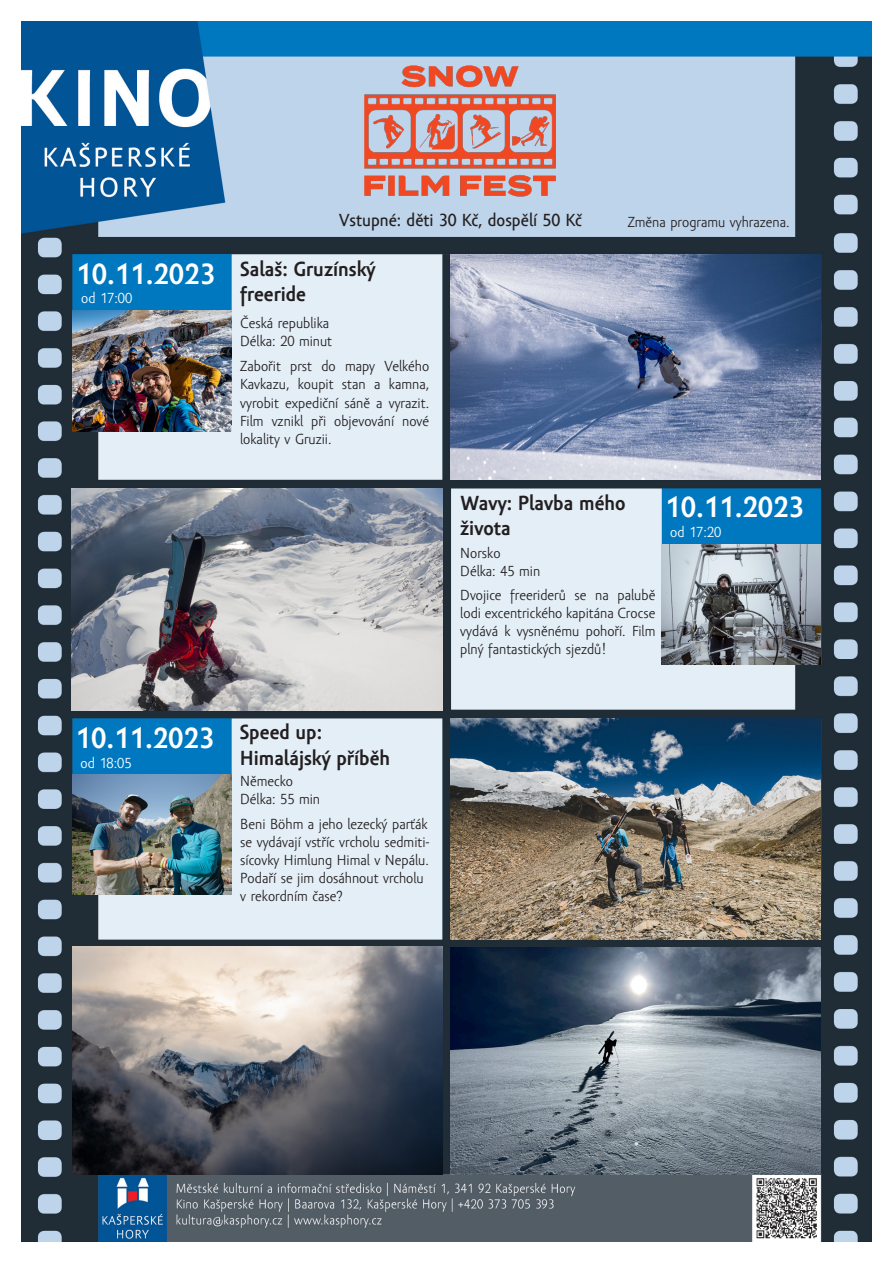
<style>
.page{position:relative;width:893px;height:1263px;background:#fff}
.page>*{position:absolute;margin:0;border:0;box-sizing:border-box;transform-origin:0 0}
.t1{font:700 30px "Amor Sans Pro";color:#fff}
.t2{font:700 21px/25.2px "Amor Sans Pro";color:#231f20}
.t3{font:18px "Amor Sans Text Pro";color:#231f20}
.t4{font:15px/18px "Amor Sans Pro";color:#231f20;text-align:justify}
.t5{font:15px "Amor Sans Pro";color:#fff}
</style>
<div class="page">
<img style="left:21px;top:21px;width:851px;height:1221px">
<img style="left:661px;top:545px;width:159px;height:120px">
<img style="left:354px;top:57px;width:211px;height:149px">
<img style="left:71px;top:488px;width:372px;height:222px">
<img style="left:451px;top:719px;width:370px;height:221px">
<img style="left:450px;top:947px;width:370px;height:227px">
<img style="left:72px;top:947px;width:371px;height:227px">
<img style="left:73px;top:310px;width:159px;height:122px">
<img style="left:72px;top:774px;width:159px;height:121px">
<img style="left:451px;top:255px;width:369px;height:225px">
<p class="t1" style="left:77px;top:256px;width:140px">10.11.2023</p>
<p class="t5" style="left:81px;top:290px;width:53px">od 17:00</p>
<p class="t1" style="left:76px;top:721px;width:140px">10.11.2023</p>
<p class="t5" style="left:80px;top:754px;width:53px">od 18:05</p>
<p class="t3" style="left:339px;top:210px;width:244px">Vstupné: děti 30 Kč, dospělí 50 Kč</p>
<p class="t2" style="left:240px;top:256px;width:137px">Salaš: Gruzínský</p>
<p class="t2" style="left:240px;top:282px;width:67px">freeride</p>
<p class="t4" style="left:240px;top:314px;width:90px">Česká republika</p>
<p class="t4" style="left:240px;top:332px;width:93px">Délka: 20 minut</p>
<p class="t4" style="left:240px;top:358px;width:190px">Zabořit prst do mapy Velkého Kavkazu, koupit stan a kamna, vyrobit expediční sáně a vyrazit.<br>Film vznikl při objevování nové lokality v Gruzii.</p>
<p class="t4" style="left:628px;top:213px;width:163px">Změna programu vyhrazena.</p>
<p class="t2" style="left:460px;top:490px;width:167px">Wavy: Plavba mého života</p>
<p class="t1" style="left:665px;top:489px;width:140px">10.11.2023</p>
<p class="t5" style="left:670px;top:523px;width:53px">od 17:20</p>
<p class="t2" style="left:240px;top:720px;width:84px">Speed up:</p>
<p class="t2" style="left:240px;top:745px;width:152px">Himalájský příběh</p>
<p class="t4" style="left:240px;top:772px;width:54px">Německo</p>
<p class="t4" style="left:240px;top:790px;width:81px">Délka: 55 min</p>
<p class="t4" style="left:240px;top:815px;width:191px;text-align:left">Beni Böhm a jeho lezecký parťák se vydávají vstříc vrcholu sedmiti&shy;sícovky Himlung Himal v Nepálu.<br>Podaří se jim dosáhnout vrcholu</p>
<p class="t4" style="left:240px;top:887px;width:104px">v rekordním čase?</p>
<p class="t4" style="left:460px;top:545px;width:42px">Norsko</p>
<p class="t4" style="left:460px;top:563px;width:81px">Délka: 45 min</p>
<p class="t4" style="left:460px;top:587px;width:197px">Dvojice freeriderů se na palubě lodi excentrického kapitána Crocse vydává k vysněnému pohoří. Film plný fantastických sjezdů!</p>
</div>
